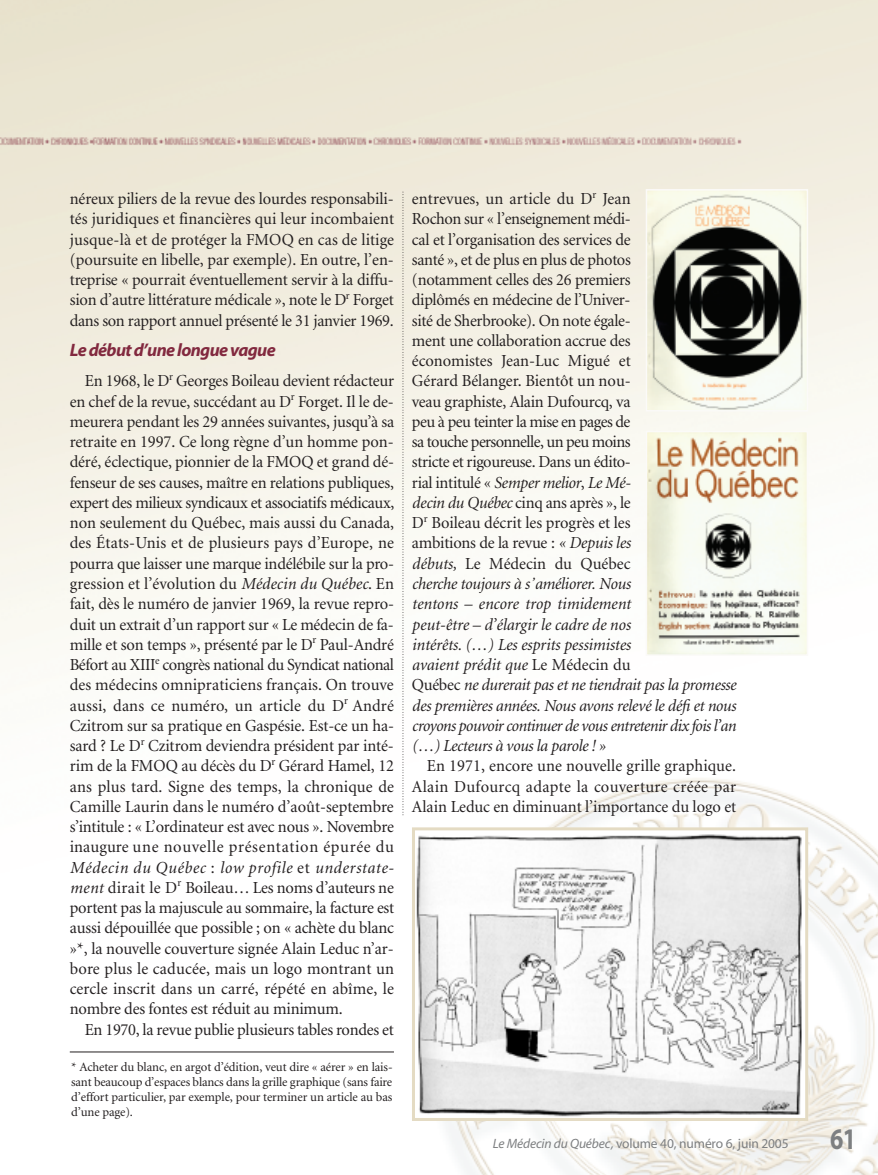
<style>
.page{position:relative;width:878px;height:1175px;background:#fff}
.page>*{position:absolute;margin:0;border:0;box-sizing:border-box;transform-origin:0 0}
.t1{font:700 30px "Myriad";color:#7d7f81;scale:.8 1}
.t2{font:italic 700 18px "Myriad";letter-spacing:-.035em;color:#82293f}
.t3{font:16.8px/20.2px "Minion";letter-spacing:-.015em;color:#231f20;text-align:justify}
.t4{font:13.5px "Myriad";letter-spacing:-.01em;color:#7d7f81}
.t5{font:12.75px/15px "Minion";letter-spacing:-.01em;color:#231f20;text-align:justify}
.s1{font-style:italic}
.s2{font-family:"Times New Roman";font-style:italic}
</style>
<div class="page">
<img style="left:0;top:0;width:878px;height:1174px">
<svg style="left:402px;top:192px;width:1px;height:622px"></svg>
<img style="left:648px;top:192px;width:157px;height:216px">
<div style="left:645px;top:189px;width:163px;height:222px;border:2px solid #fbfaf8"></div>
<img style="left:648px;top:434px;width:157px;height:219px">
<div style="left:645px;top:431px;width:163px;height:225px;border:2px solid #fbfaf8"></div>
<img style="left:416px;top:831px;width:388px;height:285px">
<div style="left:412px;top:827px;width:396px;height:293px;border:3px solid #e4dbc3"></div>
<div style="left:70px;top:1045px;width:324px;height:75px;background:#fff"></div>
<hr style="left:70px;top:1051px;width:324px;height:1px;background:#231f20">
<p class="t3" style="left:70px;top:190px;width:326px">néreux piliers de la revue des lourdes responsabili&shy;tés juridiques et financières qui leur incombaient jusque-là et de protéger la FMOQ en cas de litige (poursuite en libelle, par exemple). En outre, l’en&shy;treprise « pourrait éventuellement servir à la diffu&shy;sion d’autre littérature médicale », note le D<sup>r</sup> Forget dans son rapport annuel présenté le 31 janvier 1969.</p>
<p class="t2" style="left:70px;top:343px;width:207px">Le début d’une longue vague</p>
<p class="t3" style="left:70px;top:372px;width:326px;text-indent:15px">En 1968, le D<sup>r</sup> Georges Boileau devient rédacteur en chef de la revue, succédant au D<sup>r</sup> Forget. Il le de&shy;meurera pendant les 29 années suivantes, jusqu’à sa retraite en 1997. Ce long règne d’un homme pon&shy;déré, éclectique, pionnier de la FMOQ et grand dé&shy;fenseur de ses causes, maître en relations publiques, expert des milieux syndicaux et associatifs médicaux, non seulement du Québec, mais aussi du Canada, des États-Unis et de plusieurs pays d’Europe, ne pourra que laisser une marque indélébile sur la pro&shy;gression et l’évolution du <span class="s1">Médecin du Québec</span>. En fait, dès le numéro de janvier 1969, la revue repro&shy;duit un extrait d’un rapport sur « Le médecin de fa&shy;mille et son temps », présenté par le D<sup>r</sup> Paul-André Béfort au XIII<sup>e</sup> congrès national du Syndicat national des médecins omnipraticiens français. On trouve aussi, dans ce numéro, un article du D<sup>r</sup> André Czitrom sur sa pratique en Gaspésie. Est-ce un ha&shy;sard ? Le D<sup>r</sup> Czitrom deviendra président par inté&shy;rim de la FMOQ au décès du D<sup>r</sup> Gérard Hamel, 12 ans plus tard. Signe des temps, la chronique de Camille Laurin dans le numéro d’août-septembre s’intitule : « L’ordinateur est avec nous ». Novembre inaugure une nouvelle présentation épurée du <span class="s1">Médecin du Québec</span> : <span class="s1">low profile</span> et <span class="s1">understate&shy;ment</span> dirait le D<sup>r</sup> Boileau… Les noms d’auteurs ne portent pas la majuscule au sommaire, la facture est aussi dépouillée que possible ; on « achète du blanc »*, la nouvelle couverture signée Alain Leduc n’ar&shy;bore plus le caducée, mais un logo montrant un cercle inscrit dans un carré, répété en abîme, le nombre des fontes est réduit au minimum.</p>
<p class="t3" style="left:85px;top:1020px;width:310px">En 1970, la revue publie plusieurs tables rondes et</p>
<p class="t5" style="left:71px;top:1060px;width:323px">* Acheter du blanc, en argot d’édition, veut dire « aérer » en lais&shy;sant beaucoup d’espaces blancs dans la grille graphique (sans faire d’effort particulier, par exemple, pour terminer un article au bas d’une page).</p>
<p class="t3" style="left:412px;top:190px;width:326px;text-align:left">entrevues, un article du D<sup>r</sup> Jean<br>Rochon sur « l’enseignement médi-<br>cal et l’organisation des services de<br>santé », et de plus en plus de photos<br>(notamment celles des 26 premiers<br>diplômés en médecine de l’Univer-<br>sité de Sherbrooke). On note égale-<br>ment une collaboration accrue des<br>économistes Jean-Luc Migué et<br>Gérard Bélanger. Bientôt un nou-<br>veau graphiste, Alain Dufourcq, va<br>peu à peu teinter la mise en pages de<br>sa touche personnelle, un peu moins<br>stricte et rigoureuse. Dans un édito-<br>rial intitulé « <span class="s1">Semper melior</span>, <span class="s1">Le Mé-<br>decin du Québec</span> cinq ans après », le<br>D<sup>r</sup> Boileau décrit les progrès et les<br>ambitions de la revue : <span class="s1">« Depuis les<br>débuts,</span> Le Médecin du Québec<br><span class="s1">cherche toujours à s</span><span class="s2">’</span><span class="s1">améliorer. Nous<br>tentons – encore trop timidement<br>peut-être – d’élargir le cadre de nos<br>intérêts. (…) Les esprits pessimistes<br>avaient prédit que</span> Le Médecin du<br>Québec <span class="s1">ne durerait pas et ne tiendrait pas la promesse des premières années. Nous avons relevé le défi et nous croyons pouvoir continuer de vous entretenir dix fois l’an (…) Lecteurs à vous la parole ! »</span></p>
<p class="t3" style="left:412px;top:757px;width:326px;text-indent:15px">En 1971, encore une nouvelle grille graphique.<br>Alain Dufourcq adapte la couverture créée par Alain Leduc en diminuant l’importance du logo et</p>
<p class="t4" style="left:493px;top:1138px;width:297px"><span class="s1">Le Médecin du Québec,</span> volume 40, numéro 6, juin 2005</p>
<h1 class="t1" style="left:830px;top:1127px;width:34px">61</h1>
</div>
